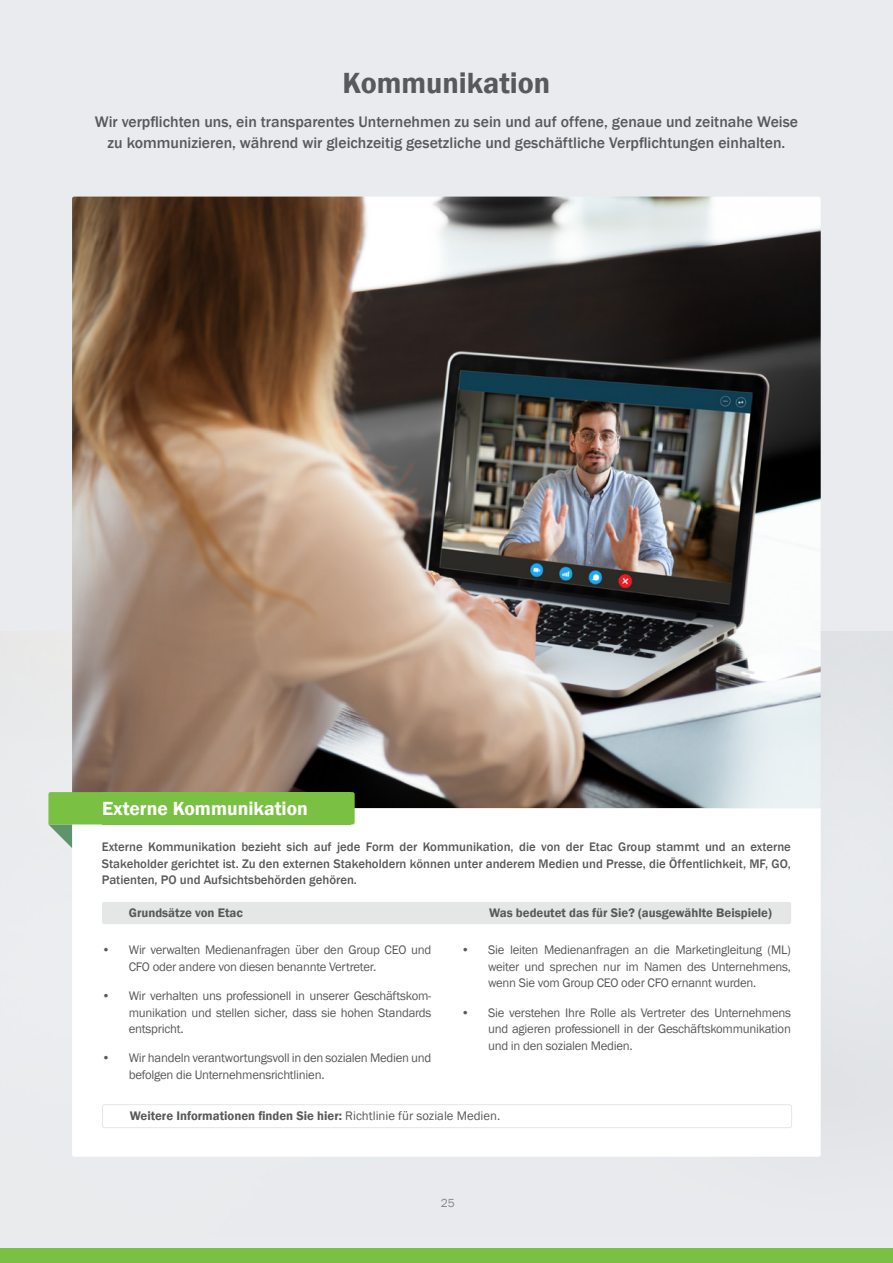
<style>
.page{position:relative;width:893px;height:1263px;background:#fff}
.page>*{position:absolute;margin:0;border:0;box-sizing:border-box;transform-origin:0 0}
.t1{font:600 30px "Franklin Gothic";color:#58595b}
.t2{font:600 19.5px "Franklin Gothic";color:#fff}
.t3{font:500 15.75px/21px "Franklin Gothic";color:#58595b;text-align:center}
.t4{font:12.75px/16.5px "Franklin Gothic";letter-spacing:-.02em;color:#58595b;text-align:justify}
.t5{font:500 12.75px/16.5px "Franklin Gothic";color:#58595b;text-align:justify}
.t6{font:600 12.75px "Franklin Gothic";color:#58595b}
.t7{font:12px "Franklin Gothic";color:#84888c}
.s1{font-weight:400}
</style>
<div class="page">
<div style="left:0;top:0;width:893px;height:1248px;background:#e9ebee"></div>
<div style="left:0;top:1248px;width:893px;height:15px;background:#7ac143"></div>
<img style="left:72px;top:197px;width:749px;height:611px">
<div style="left:72px;top:808px;width:749px;height:349px;background:#fff"></div>
<div style="left:102px;top:902px;width:689px;height:22px;background:#e4e7e5;border-radius:2px"></div>
<svg style="left:48px;top:792px;width:68px;height:56px;background:#aad48f"></svg>
<div style="left:102px;top:1104px;width:690px;height:24px;border:1px solid #e4e7e5;border-radius:2px"></div>
<div style="left:102px;top:792px;width:248px;height:32px;background:#7ac143"></div>
<div style="left:346px;top:792px;width:9px;height:32px;background:#7ac143;border-radius:2px"></div>
<h1 class="t1" style="left:343px;top:65px;width:209px">Kommunikation</h1>
<p class="t3" style="left:95px;top:111px;width:705px">Wir verpflichten uns, ein transparentes Unternehmen zu sein und auf offene, genaue und zeitnahe Weise zu kommunizieren, während wir gleichzeitig gesetzliche und geschäftliche Verpflichtungen einhalten.</p>
<h2 class="t2" style="left:102px;top:796px;width:207px">Externe Kommunikation</h2>
<p class="t5" style="left:102px;top:839px;width:691px">Externe Kommunikation bezieht sich auf jede Form der Kommunikation, die von der Etac Group stammt und an externe Stakeholder gerichtet ist. Zu den externen Stakeholdern können unter anderem Medien und Presse, die Öffentlichkeit, MF, GO, Patienten, PO und Aufsichtsbehörden gehören.</p>
<p class="t6" style="left:129px;top:905px;width:116px">Grundsätze von Etac</p>
<p class="t6" style="left:489px;top:905px;width:284px">Was bedeutet das für Sie? (ausgewählte Beispiele)</p>
<p class="t4" style="left:129px;top:942px;width:304px;text-indent:-27px">• Wir verwalten Medienanfragen über den Group CEO und<br>CFO oder andere von diesen benannte Vertreter.</p>
<p class="t4" style="left:129px;top:988px;width:304px;text-indent:-27px">• Wir verhalten uns professionell in unserer Geschäftskom&shy;munikation und stellen sicher, dass sie hohen Standards entspricht.</p>
<p class="t4" style="left:129px;top:1050px;width:304px;text-indent:-27px">• Wir handeln verantwortungsvoll in den sozialen Medien und befolgen die Unternehmensrichtlinien.</p>
<p class="t4" style="left:488px;top:942px;width:304px;text-indent:-27px">• Sie leiten Medienanfragen an die Marketingleitung (ML) weiter und sprechen nur im Namen des Unternehmens, wenn Sie vom Group CEO oder CFO ernannt wurden.</p>
<p class="t4" style="left:488px;top:1004px;width:304px;text-indent:-27px">• Sie verstehen Ihre Rolle als Vertreter des Unternehmens und agieren professionell in der Geschäftskommunikation und in den sozialen Medien.</p>
<p class="t6" style="left:130px;top:1108px;width:372px">Weitere Informationen finden Sie hier: <span class="s1">Richtlinie für soziale Medien.</span></p>
<p class="t7" style="left:441px;top:1195px;width:15px">25</p>
</div>
